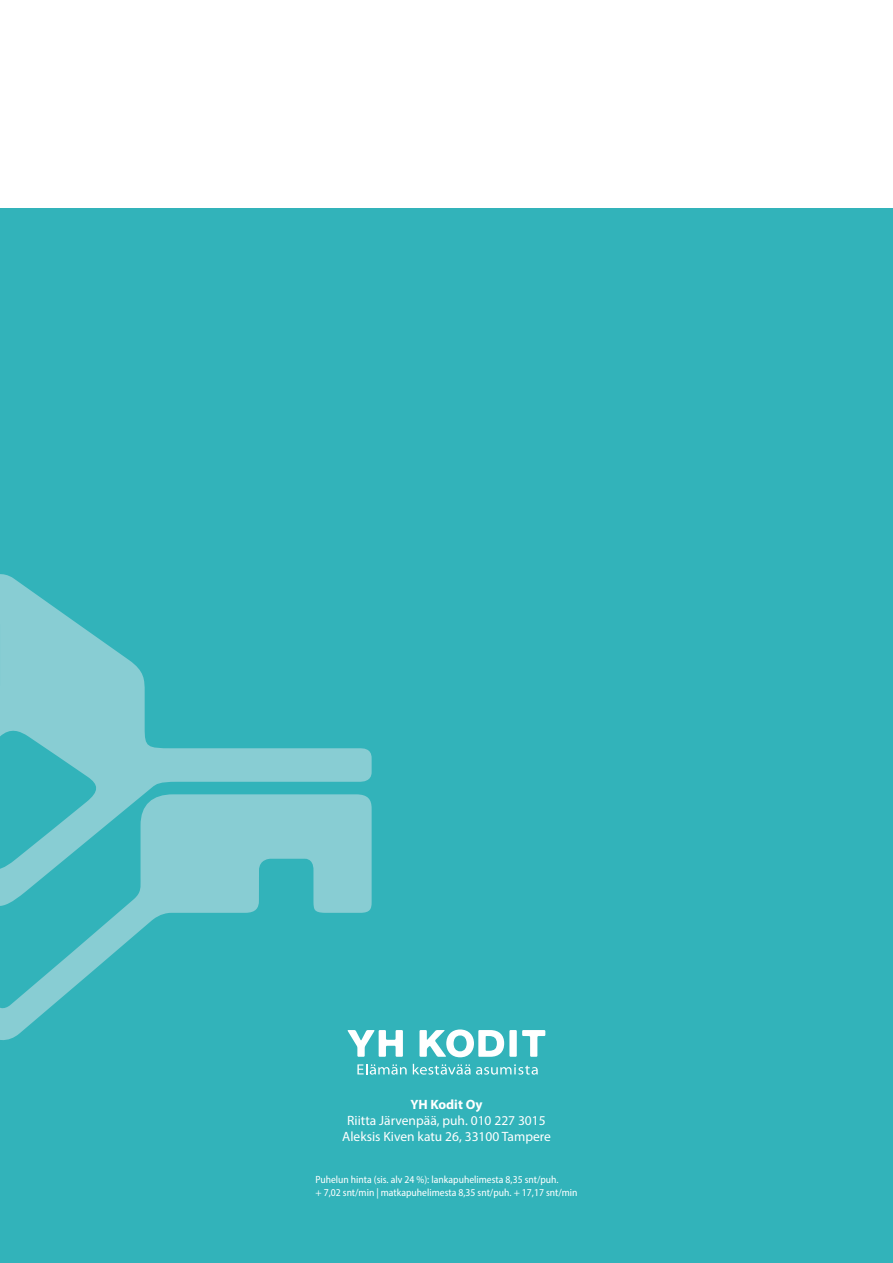
<style>
.page{position:relative;width:893px;height:1263px;background:#fff}
.page>*{position:absolute;margin:0;border:0;box-sizing:border-box;transform-origin:0 0}
.t1{font:13.5px/16.2px "Myriad Pro";color:#fff;text-align:center}
.t2{font:700 13.5px "Myriad Pro";color:#fff}
.t3{font:semi-condensed 10.5px/12.6px "Myriad Pro";color:#fff}
</style>
<div class="page">
<div style="left:0;top:208px;width:893px;height:1055px;background:#32b3ba"></div>
<svg style="left:357px;top:1064px;width:50px;height:10px"></svg>
<svg style="left:413px;top:1064px;width:125px;height:10px"></svg>
<svg style="left:355px;top:1030px;width:48px;height:27px"></svg>
<svg style="left:419px;top:1029px;width:85px;height:28px"></svg>
<div style="left:509px;top:1030px;width:8px;height:27px;background:#fff"></div>
<svg style="left:522px;top:1030px;width:23px;height:27px"></svg>
<svg style="left:0;top:574px;width:372px;height:469px"></svg>
<p class="t2" style="left:410px;top:1095px;width:74px">YH Kodit Oy</p>
<p class="t1" style="left:342px;top:1112px;width:210px">Riitta Järvenpää, puh. 010 227 3015<br>Aleksis Kiven katu 26, 33100 Tampere</p>
<p class="t3" style="left:315px;top:1173px;width:264px">Puhelun hinta (sis. alv 24 %): lankapuhelimesta 8,35 snt/puh.<br>+ 7,02 snt/min | matkapuhelimesta 8,35 snt/puh. + 17,17 snt/min</p>
</div>
